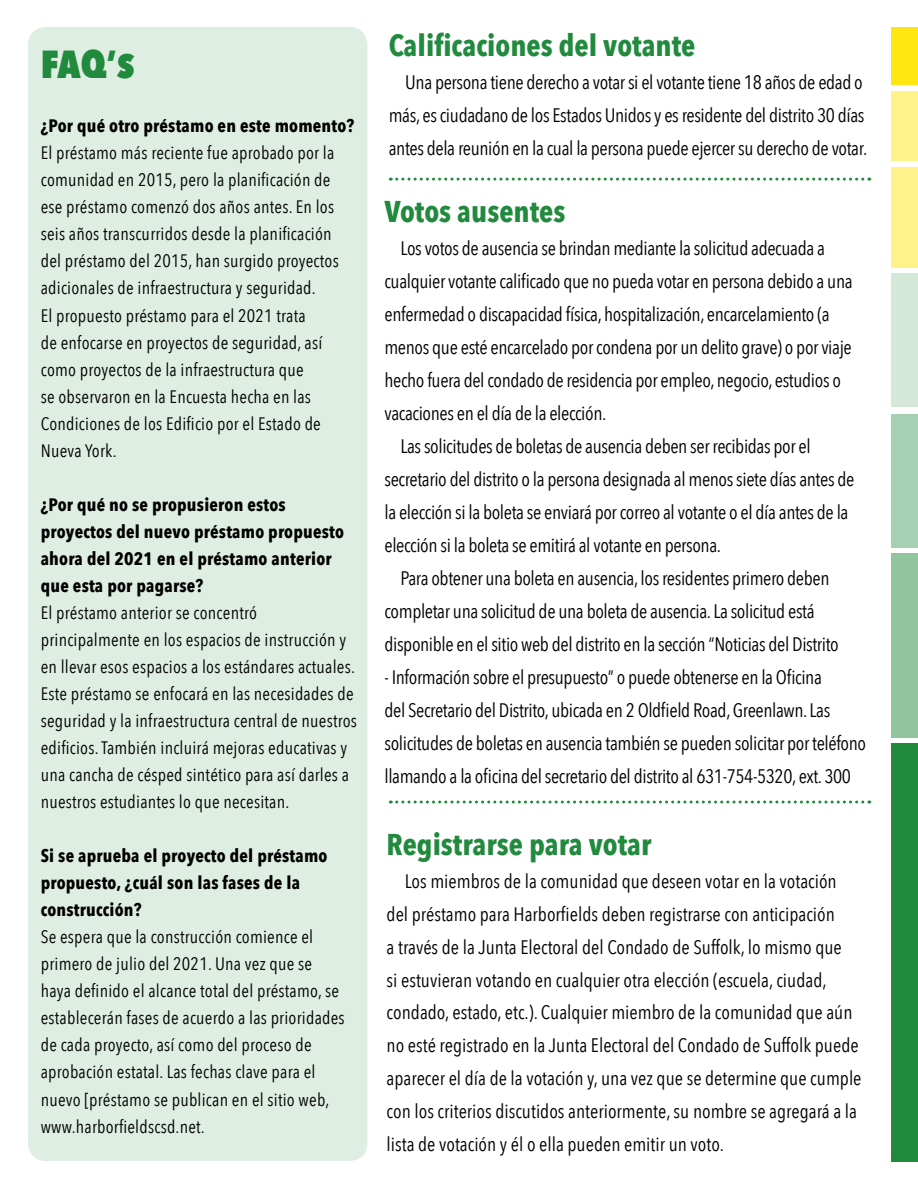
<style>
.page{position:relative;width:918px;height:1188px;background:#fff}
.page>*{position:absolute;margin:0;border:0;box-sizing:border-box;transform-origin:0 0}
.t1{font:800 39px "Avenir Next Condensed";color:#218a3d}
.t2{font:700 30px "Avenir Next Condensed";color:#218a3d}
.t3{font:19.5px/33px "Avenir Next Condensed";letter-spacing:-.02em;color:#000}
.t4{font:19.5px/33px "Avenir Next Condensed";color:#000}
.t5{font:18px/27px "Avenir Next Condensed";letter-spacing:.01em;color:#000}
.t6{font:700 18px/27px "Avenir Next Condensed";letter-spacing:.01em;color:#000}
</style>
<div class="page">
<div style="left:28px;top:27px;width:339px;height:1134px;background:#deeee2;border-radius:18px"></div>
<div style="left:891px;top:743px;width:27px;height:419px;background:#218a3d"></div>
<div style="left:891px;top:554px;width:27px;height:184px;background:#90c59e"></div>
<div style="left:891px;top:414px;width:27px;height:134px;background:#a6d0b1"></div>
<div style="left:891px;top:273px;width:27px;height:134px;background:#d3e8d8"></div>
<div style="left:891px;top:167px;width:27px;height:101px;background:#fff288"></div>
<div style="left:891px;top:91px;width:27px;height:69px;background:#fff288"></div>
<div style="left:891px;top:28px;width:27px;height:57px;background:#ffe512"></div>
<svg style="left:390px;top:178px;width:473px;height:3px"></svg>
<svg style="left:390px;top:801px;width:473px;height:3px"></svg>
<h1 class="t1" style="left:41px;top:40px;width:95px">FAQ’s</h1>
<p class="t6" style="left:41px;top:112px;width:315px">¿Por qué otro préstamo en este momento?</p>
<p class="t5" style="left:41px;top:139px;width:300px">El préstamo más reciente fue aprobado por la comunidad en 2015, pero la planificación de ese préstamo comenzó dos años antes. En los seis años transcurridos desde la planificación del préstamo del 2015, han surgido proyectos adicionales de infraestructura y seguridad.<br>El propuesto préstamo para el 2021 trata<br>de enfocarse en proyectos de seguridad, así como proyectos de la infraestructura que<br>se observaron en la Encuesta hecha en las Condiciones de los Edificio por el Estado de Nueva York.</p>
<p class="t6" style="left:41px;top:491px;width:305px">¿Por qué no se propusieron estos proyectos del nuevo préstamo propuesto ahora del 2021 en el préstamo anterior que esta por pagarse?</p>
<p class="t5" style="left:41px;top:598px;width:318px">El préstamo anterior se concentró principalmente en los espacios de instrucción y en llevar esos espacios a los estándares actuales.<br>Este préstamo se enfocará en las necesidades de seguridad y la infraestructura central de nuestros edificios. También incluirá mejoras educativas y una cancha de césped sintético para así darles a nuestros estudiantes lo que necesitan.</p>
<p class="t6" style="left:41px;top:842px;width:288px">Si se aprueba el proyecto del préstamo propuesto, ¿cuál son las fases de la construcción?</p>
<p class="t5" style="left:41px;top:923px;width:306px">Se espera que la construcción comience el primero de julio del 2021. Una vez que se haya definido el alcance total del préstamo, se establecerán fases de acuerdo a las prioridades de cada proyecto, así como del proceso de aprobación estatal. Las fechas clave para el nuevo [préstamo se publican en el sitio web, www.harborfieldscsd.net.</p>
<h2 class="t2" style="left:389px;top:27px;width:308px">Calificaciones del votante</h2>
<p class="t3" style="left:389px;top:64px;width:480px;text-indent:16px">Una persona tiene derecho a votar si el votante tiene 18 años de edad o más, es ciudadano de los Estados Unidos y es residente del distrito 30 días antes dela reunión en la cual la persona puede ejercer su derecho de votar.</p>
<h2 class="t2" style="left:384px;top:193px;width:182px">Votos ausentes</h2>
<p class="t3" style="left:401px;top:230px;width:426px">Los votos de ausencia se brindan mediante la solicitud adecuada a</p>
<p class="t3" style="left:384px;top:263px;width:470px">cualquier votante calificado que no pueda votar en persona debido a una</p>
<p class="t3" style="left:384px;top:296px;width:447px">enfermedad o discapacidad física, hospitalización, encarcelamiento (a</p>
<p class="t3" style="left:384px;top:329px;width:469px">menos que esté encarcelado por condena por un delito grave) o por viaje</p>
<p class="t3" style="left:384px;top:362px;width:458px">hecho fuera del condado de residencia por empleo, negocio, estudios o</p>
<p class="t3" style="left:384px;top:395px;width:223px">vacaciones en el día de la elección.</p>
<p class="t3" style="left:401px;top:428px;width:412px">Las solicitudes de boletas de ausencia deben ser recibidas por el</p>
<p class="t3" style="left:384px;top:461px;width:471px">secretario del distrito o la persona designada al menos siete días antes de</p>
<p class="t3" style="left:384px;top:494px;width:466px">la elección si la boleta se enviará por correo al votante o el día antes de la</p>
<p class="t3" style="left:384px;top:527px;width:338px">elección si la boleta se emitirá al votante en persona.</p>
<p class="t3" style="left:401px;top:560px;width:431px">Para obtener una boleta en ausencia, los residentes primero deben</p>
<p class="t3" style="left:384px;top:593px;width:432px">completar una solicitud de una boleta de ausencia. La solicitud está</p>
<p class="t3" style="left:384px;top:626px;width:456px">disponible en el sitio web del distrito en la sección “Noticias del Distrito</p>
<p class="t3" style="left:384px;top:659px;width:483px">- Información sobre el presupuesto” o puede obtenerse en la Oficina<br>del Secretario del Distrito, ubicada en 2 Oldfield Road, Greenlawn. Las solicitudes de boletas en ausencia también se pueden solicitar por teléfono llamando a la oficina del secretario del distrito al 631-754-5320, ext. 300</p>
<h2 class="t2" style="left:387px;top:826px;width:266px">Registrarse para votar</h2>
<p class="t4" style="left:387px;top:863px;width:476px;text-indent:18px">Los miembros de la comunidad que deseen votar en la votación del préstamo para Harborfields deben registrarse con anticipación<br>a través de la Junta Electoral del Condado de Suffolk, lo mismo que<br>si estuvieran votando en cualquier otra elección (escuela, ciudad, condado, estado, etc.). Cualquier miembro de la comunidad que aún no esté registrado en la Junta Electoral del Condado de Suffolk puede aparecer el día de la votación y, una vez que se determine que cumple con los criterios discutidos anteriormente, su nombre se agregará a la lista de votación y él o ella pueden emitir un voto.</p>
</div>
